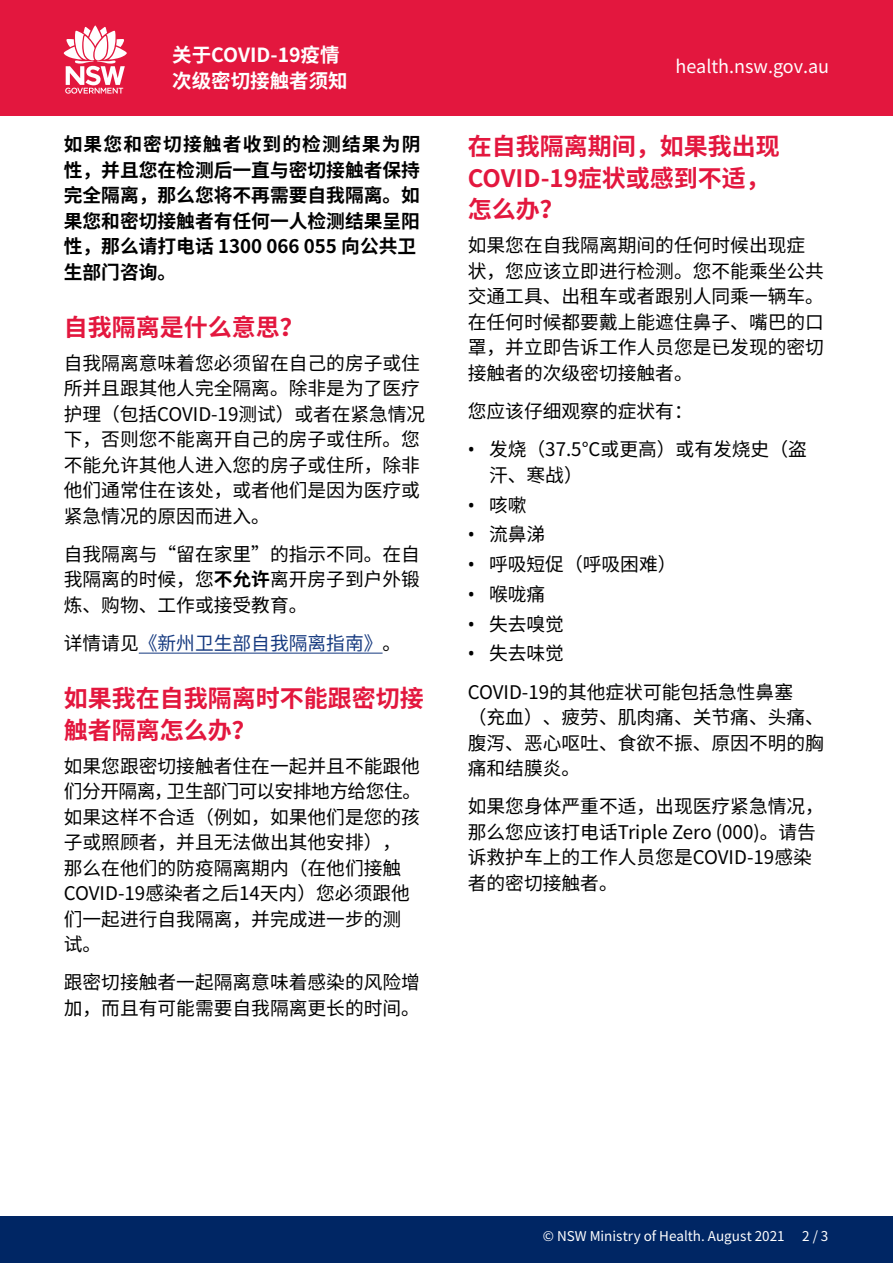
<style>
.page{position:relative;width:893px;height:1263px;background:#fff}
.page>*{position:absolute;margin:0;border:0;box-sizing:border-box;transform-origin:0 0}
._1_0_Heading_1{font:700 24px/31.5px "Noto Sans CJ Ksc";color:#e3173e}
.t1{font:700 19.5px "Noto Sans CJ Ksc";color:#fff}
._3_0_Body{font:18.75px/25.5px "Noto Sans CJ Ksc";color:#000}
._3_0_Body_Bold{font:700 18.75px/25.5px "Noto Sans CJ Ksc";color:#000}
._3_0_Body-2{font:18.75px "Noto Sans CJ Ksc";color:#15397f}
.t2{font:18px "Noto Sans CJ Ksc";color:#fff}
.t3{font:13.5px "Noto Sans CJ Ksc";color:#fff}
.s1{font-weight:700}
.s2{color:#000}
.s3{font-family:"Noto Sans"}
</style>
<div class="page">
<div style="left:0;top:1216px;width:893px;height:47px;background:#002664"></div>
<div style="left:0;top:0;width:893px;height:116px;background:#e3173e"></div>
<svg style="left:64px;top:26px;width:63px;height:68px"></svg>
<hr style="left:139px;top:653px;width:244px;height:1px;background:#15397f">
<p class="t1" style="left:172px;top:44px;width:169px">关于COVID-19疫情</p>
<p class="t1" style="left:172px;top:70px;width:177px">次级密切接触者须知</p>
<p class="_3_0_Body_Bold" style="left:64px;top:132px;width:358px">如果您和密切接触者收到的检测结果为阴性，并且您在检测后一直与密切接触者保持完全隔离，那么您将不再需要自我隔离。如果您和密切接触者有任何一人检测结果呈阳性，那么请打电话 1300 066 055 向公共卫生部门咨询。</p>
<p class="_1_0_Heading_1" style="left:64px;top:312px;width:241px">自我隔离是什么意思？</p>
<p class="_3_0_Body" style="left:64px;top:350px;width:363px">自我隔离意味着您必须留在自己的房子或住所并且跟其他人完全隔离。除非是为了医疗护理（包括COVID-19测试）或者在紧急情况下，否则您不能离开自己的房子或住所。您不能允许其他人进入您的房子或住所，除非他们通常住在该处，或者他们是因为医疗或紧急情况的原因而进入。</p>
<p class="_3_0_Body" style="left:64px;top:542px;width:358px;text-align:justify">自我隔离与“留在家里”的指示不同。在自我隔离的时候，您<span class="s1">不允许</span>离开房子到户外锻炼、购物、工作或接受教育。</p>
<p class="_3_0_Body-2" style="left:64px;top:633px;width:339px"><span class="s2">详情请见</span>《新州卫生部自我隔离指南》<span class="s2">。</span></p>
<p class="_1_0_Heading_1" style="left:64px;top:683px;width:362px">如果我在自我隔离时不能跟密切接触者隔离怎么办？</p>
<p class="_3_0_Body" style="left:64px;top:753px;width:359px">如果您跟密切接触者住在一起并且不能跟他们分开隔离，卫生部门可以安排地方给您住。如果这样不合适（例如，如果他们是您的孩子或照顾者，并且无法做出其他安排），那么在他们的防疫隔离期内（在他们接触<br>COVID-19感染者之后14天内）您必须跟他们一起进行自我隔离，并完成进一步的测试。</p>
<p class="_3_0_Body" style="left:64px;top:970px;width:358px">跟密切接触者一起隔离意味着感染的风险增加，而且有可能需要自我隔离更长的时间。</p>
<p class="t2" style="left:676px;top:56px;width:155px">health.nsw.gov.au</p>
<p class="_1_0_Heading_1" style="left:468px;top:131px;width:314px">在自我隔离期间，如果我出现<br>COVID-19症状或感到不适，怎么办？</p>
<p class="_3_0_Body" style="left:468px;top:233px;width:358px">如果您在自我隔离期间的任何时候出现症状，您应该立即进行检测。您不能乘坐公共交通工具、出租车或者跟别人同乘一辆车。在任何时候都要戴上能遮住鼻子、嘴巴的口罩，并立即告诉工作人员您是已发现的密切接触者的次级密切接触者。</p>
<p class="_3_0_Body" style="left:468px;top:399px;width:226px">您应该仔细观察的症状有：</p>
<p class="_3_0_Body" style="left:489px;top:437px;width:319px;text-indent:-21px"><span class="s3">•</span> 发烧（37.5°C或更高）或有发烧史（盗汗、寒战）</p>
<p class="_3_0_Body" style="left:468px;top:492px;width:60px"><span class="s3">•</span> 咳嗽</p>
<p class="_3_0_Body" style="left:468px;top:522px;width:79px"><span class="s3">•</span> 流鼻涕</p>
<p class="_3_0_Body" style="left:468px;top:552px;width:210px"><span class="s3">•</span> 呼吸短促（呼吸困难）</p>
<p class="_3_0_Body" style="left:468px;top:582px;width:79px"><span class="s3">•</span> 喉咙痛</p>
<p class="_3_0_Body" style="left:468px;top:611px;width:98px"><span class="s3">•</span> 失去嗅觉</p>
<p class="_3_0_Body" style="left:468px;top:641px;width:98px"><span class="s3">•</span> 失去味觉</p>
<p class="_3_0_Body" style="left:468px;top:679px;width:358px">COVID-19的其他症状可能包括急性鼻塞<br>（充血）、疲劳、肌肉痛、关节痛、头痛、腹泻、恶心呕吐、食欲不振、原因不明的胸痛和结膜炎。</p>
<p class="_3_0_Body" style="left:468px;top:794px;width:358px">如果您身体严重不适，出现医疗紧急情况，那么您应该打电话Triple Zero (000)。请告诉救护车上的工作人员您是COVID-19感染者的密切接触者。</p>
<p class="t3" style="left:543px;top:1228px;width:243px">© NSW Ministry of Health. August 2021</p>
<p class="t3" style="left:802px;top:1228px;width:28px">2 / 3</p>
</div>
